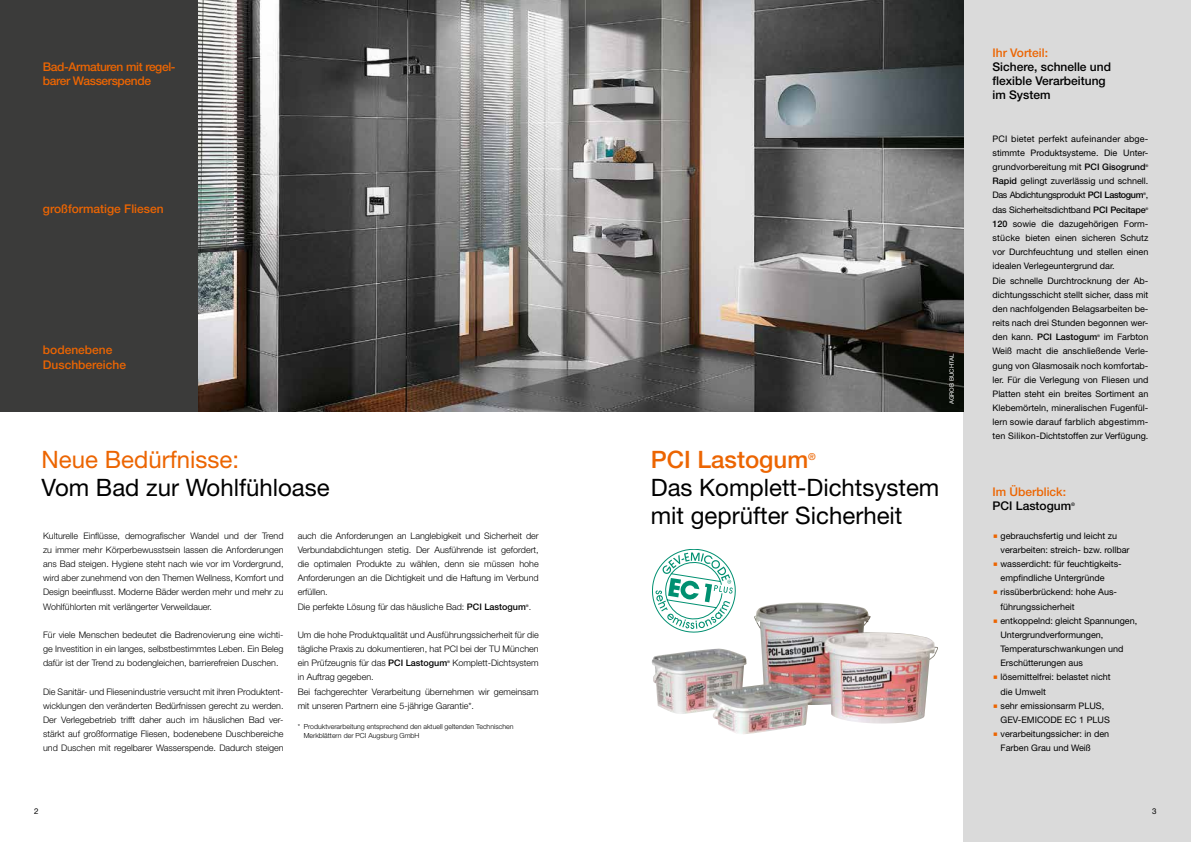
<style>
.page{position:relative;width:1191px;height:842px;background:#fff}
.page>*{position:absolute;margin:0;border:0;box-sizing:border-box;transform-origin:0 0}
.t1{font:24px/28.3px "Helvetica Neue";color:#000}
.t2{font:24px "Helvetica Neue";color:#ec6502}
.t3{font:500 24px "Helvetica Neue";color:#ec6502}
.t4{font:500 12px/14.2px "Helvetica Neue";color:#ec6502}
.t5{font:500 12px/14.2px "Helvetica Neue";color:#000}
.t6{font:500 12px/14.2px "Helvetica Neue";letter-spacing:-.03em;color:#ec6502}
.t7{font:500 9.6px "Helvetica Neue";color:#ec6502}
.t8{font:300 9px/14.2px "Helvetica Neue";color:#000;text-align:justify}
.t9{font:9px/14.2px "Helvetica Neue";color:#000}
.t10{font:9px "Helvetica Neue";letter-spacing:-.02em;color:#000}
.t11{font:8px "Helvetica Neue";color:#000}
.t12{font:300 7px/9px "Helvetica Neue";color:#000}
.t13{font:6px "Helvetica Neue";color:#fff}
.t14{font:500 4.8px "Helvetica Neue";color:#000}
.t15{font:500 3.6px "Helvetica Neue";color:#000}
.s1{font-weight:500}
</style>
<div class="page">
<div style="left:0;top:0;width:198px;height:411px;background:#3b3b3a"></div>
<div style="left:963px;top:0;width:228px;height:842px;background:#dadada"></div>
<img style="left:651px;top:603px;width:287px;height:131px">
<img style="left:198px;top:0;width:765px;height:411px">
<svg style="left:652px;top:549px;width:83px;height:83px"></svg>
<h2 class="t6" style="left:43px;top:59px;width:134px">Bad-Armaturen mit regel&shy;barer Wasserspende</h2>
<h2 class="t4" style="left:43px;top:201px;width:122px">großformatige Fliesen</h2>
<h2 class="t4" style="left:43px;top:343px;width:85px">bodenebene<br>Duschbereiche</h2>
<h1 class="t2" style="left:42px;top:445px;width:199px">Neue Bedürfnisse:</h1>
<h1 class="t1" style="left:42px;top:473px;width:290px">Vom Bad zur Wohlfühloase</h1>
<p class="t8" style="left:43px;top:528px;width:242px">Kulturelle Einflüsse, demografischer Wandel und der Trend zu immer mehr Körperbewusstsein lassen die Anforderungen ans Bad steigen. Hygiene steht nach wie vor im Vordergrund, wird aber zunehmend von den Themen Wellness, Komfort und Design beeinflusst. Moderne Bäder werden mehr und mehr zu Wohlfühlorten mit verlängerter Verweildauer.</p>
<p class="t8" style="left:43px;top:627px;width:242px">Für viele Menschen bedeutet die Badrenovierung eine wichti&shy;ge Investition in ein langes, selbstbestimmtes Leben. Ein Beleg dafür ist der Trend zu bodengleichen, barrierefreien Duschen.</p>
<p class="t8" style="left:43px;top:684px;width:242px">Die Sanitär- und Fliesenindustrie versucht mit ihren Produktent&shy;wicklungen den veränderten Bedürfnissen gerecht zu werden.<br>Der Verlegebetrieb trifft daher auch im häuslichen Bad ver&shy;stärkt auf großformatige Fliesen, bodenebene Duschbereiche und Duschen mit regelbarer Wasserspende. Dadurch steigen</p>
<p class="t8" style="left:298px;top:528px;width:242px;text-align:left">auch die Anforderungen an Langlebigkeit und Sicherheit der Verbundabdichtungen stetig. Der Ausführende ist gefordert, die optimalen Produkte zu wählen, denn sie müssen hohe Anforderungen an die Dichtigkeit und die Haftung im Verbund erfüllen.<br>Die perfekte Lösung für das häusliche Bad: <span class="s1">PCI Lastogum</span> .</p>
<p class="t15" style="left:526px;top:603px;width:4px">®</p>
<p class="t8" style="left:298px;top:627px;width:242px">Um die hohe Produktqualität und Ausführungssicherheit für die tägliche Praxis zu dokumentieren, hat PCI bei der TU München ein Prüfzeugnis für das <span class="s1">PCI Lastogum</span></p>
<p class="t15" style="left:447px;top:660px;width:4px">®</p>
<p class="t8" style="left:452px;top:656px;width:88px">Komplett-Dichtsystem</p>
<p class="t8" style="left:298px;top:670px;width:242px;text-align:left">in Auftrag gegeben.<br>Bei fachgerechter Verarbeitung übernehmen wir gemeinsam mit unseren Partnern eine 5-jährige Garantie*.</p>
<p class="t12" style="left:304px;top:722px;width:211px;text-indent:-6px">* Produktverarbeitung entsprechend den aktuell geltenden Technischen<br>Merkblättern der PCI Augsburg GmbH</p>
<p class="t11" style="left:34px;top:807px;width:6px">2</p>
<p class="t13" style="left:948px;top:404px;width:52px;rotate:-90deg">AGROB BUCHTAL</p>
<h2 class="t4" style="left:992px;top:45px;width:57px">Ihr Vorteil:</h2>
<h2 class="t5" style="left:992px;top:59px;width:120px">Sichere, schnelle und flexible Verarbeitung im System</h2>
<p class="t9" style="left:992px;top:131px;width:157px;text-align:justify">PCI bietet perfekt aufeinander abge&shy;stimmte Produktsysteme. Die Unter&shy;grundvorbereitung mit <span class="s1">PCI Gisogrund</span></p>
<p class="t15" style="left:1145px;top:164px;width:4px">®</p>
<p class="t9" style="left:992px;top:174px;width:157px"><span class="s1">Rapid</span> gelingt zuverlässig und schnell.<br>Das Abdichtungsprodukt <span class="s1">PCI Lastogum</span> ,</p>
<p class="t15" style="left:1143px;top:192px;width:4px">®</p>
<p class="t10" style="left:992px;top:204px;width:155px">das Sicherheitsdichtband <span class="s1">PCI Pecitape</span></p>
<p class="t15" style="left:1145px;top:206px;width:4px">®</p>
<p class="t9" style="left:992px;top:216px;width:157px"><span class="s1">120</span> sowie die dazugehörigen Form&shy;stücke bieten einen sicheren Schutz vor Durchfeuchtung und stellen einen idealen Verlegeuntergrund dar.<br>Die schnelle Durchtrocknung der Ab&shy;dichtungsschicht stellt sicher, dass mit den nachfolgenden Belagsarbeiten be&shy;reits nach drei Stunden begonnen wer&shy;den kann. <span class="s1">PCI Lastogum</span></p>
<p class="t9" style="left:992px;top:330px;width:157px;text-align:justify;text-indent:111px">im Farbton Weiß macht die anschließende Verle&shy;gung von Glasmosaik noch komfortab&shy;ler. Für die Verlegung von Fliesen und Platten steht ein breites Sortiment an Klebemörteln, mineralischen Fugenfül&shy;lern sowie darauf farblich abgestimm&shy;ten Silikon-Dichtstoffen zur Verfügung.</p>
<p class="t15" style="left:1097px;top:334px;width:4px">®</p>
<h1 class="t3" style="left:651px;top:445px;width:159px">PCI Lastogum</h1>
<p class="t7" style="left:808px;top:451px;width:9px">®</p>
<h1 class="t1" style="left:651px;top:473px;width:290px">Das Komplett-Dichtsystem mit geprüfter Sicherheit</h1>
<h2 class="t4" style="left:992px;top:485px;width:75px">Im Überblick:</h2>
<h2 class="t5" style="left:992px;top:499px;width:80px">PCI Lastogum</h2>
<p class="t14" style="left:1071px;top:502px;width:5px">®</p>
<p class="t9" style="left:1000px;top:528px;width:138px">gebrauchsfertig und leicht zu verarbeiten: streich- bzw. rollbar wasserdicht: für feuchtigkeits&shy;empfindliche Untergründe rissüberbrückend: hohe Aus&shy;führungssicherheit<br>entkoppelnd: gleicht Spannungen,<br>Untergrundverformungen,<br>Temperaturschwankungen und<br>Erschütterungen aus lösemittelfrei: belastet nicht<br>die Umwelt<br>sehr emissionsarm PLUS,<br>GEV-EMICODE EC 1 PLUS verarbeitungssicher: in den<br>Farben Grau und Weiß</p>
<p class="t11" style="left:1152px;top:807px;width:6px">3</p>
</div>
